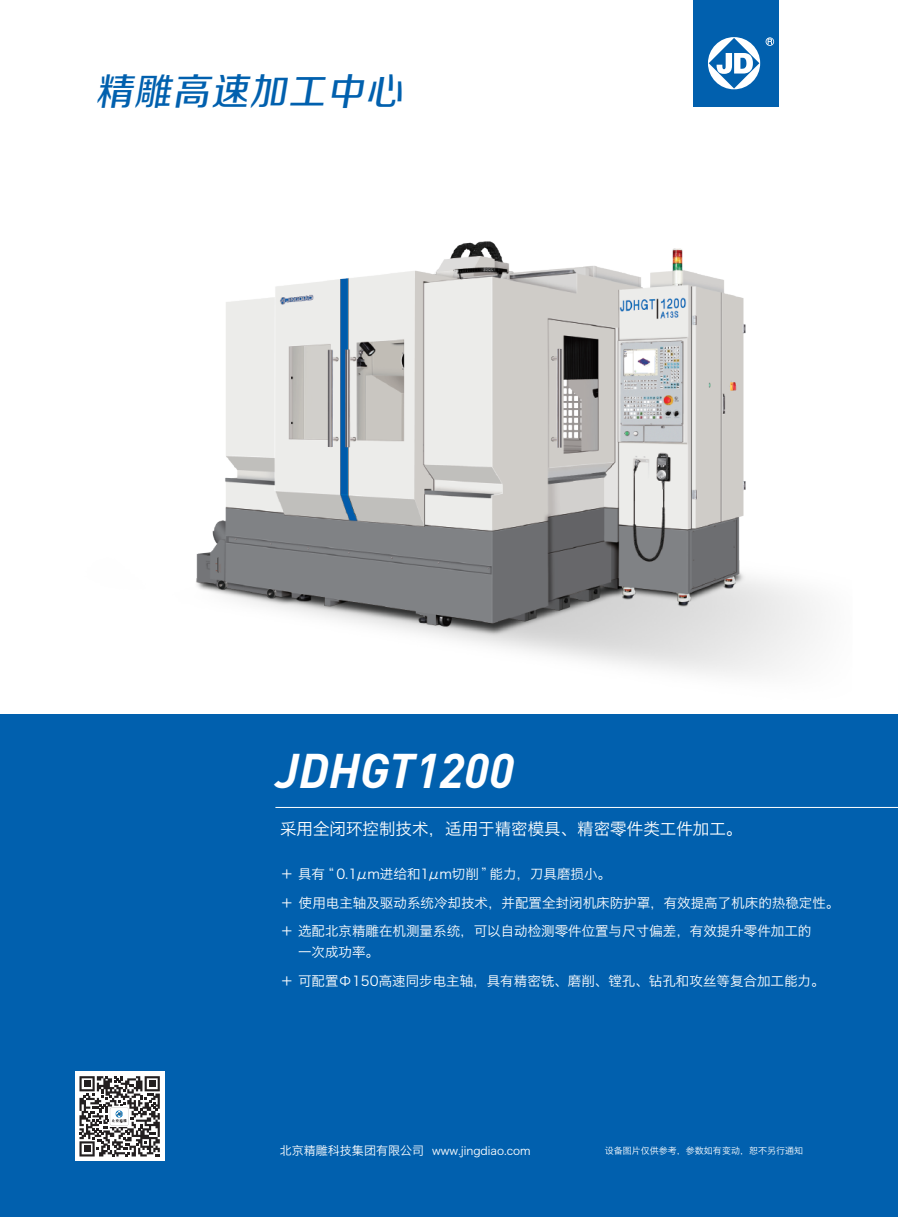
<style>
.page{position:relative;width:898px;height:1217px;background:#fff}
.page>*{position:absolute;margin:0;border:0;box-sizing:border-box;transform-origin:0 0}
.t1{font:italic 700 48px "DIN";color:#fff}
.t2{font:italic 37.05px "FZZZHUNHJW GB1 0";color:#0160ae}
.t3{font:16.5px "Hiragino Sans GB W3";color:#fff}
.t4{font:13.5px/28.5px "Hiragino Sans GB W3";color:#fff}
.t5{font:11.25px "Hiragino Sans GB W3";color:#fff}
.t6{font:9px "Hiragino Sans GB W3";color:#fff}
.s1{font-size:12px}
</style>
<div class="page">
<div style="left:693px;top:0;width:85px;height:106px;background:#0160ae"></div>
<svg style="left:708px;top:37px;width:51px;height:52px"></svg>
<svg style="left:765px;top:37px;width:8px;height:9px"></svg>
<div style="left:0;top:714px;width:897px;height:502px;background:#0160ae"></div>
<div style="left:75px;top:1071px;width:89px;height:89px;background:#fff"></div>
<svg style="left:79px;top:1076px;width:81px;height:80px"></svg>
<img style="left:196px;top:241px;width:622px;height:433px">
<hr style="left:275px;top:806px;width:622px;height:1px;background:#fff">
<h2 class="t2" style="left:96px;top:71px;width:315px">精雕高速加工中心</h2>
<h1 class="t1" style="left:275px;top:739px;width:240px">JDHGT1200</h1>
<p class="t3" style="left:280px;top:818px;width:463px">采用全闭环控制技术，适用于精密模具、精密零件类工件加工。</p>
<p class="t4" style="left:280px;top:859px;width:560px">＋ 具有“ 0.1μm进给和1μm切削 ”能力，刀具磨损小。<br>＋ 使用电主轴及驱动系统冷却技术，并配置全封闭机床防护罩，有效提高了机床的热稳定性。＋ 选配北京精雕在机测量系统，可以自动检测零件位置与尺寸偏差，有效提升零件加工的</p>
<p class="t4" style="left:280px;top:937px;width:546px;text-indent:18px">一次成功率。<br>＋ 可配置Φ150高速同步电主轴，具有精密铣、磨削、镗孔、钻孔和攻丝等复合加工能力。</p>
<p class="t5" style="left:280px;top:1143px;width:252px"><span class="s1">北京精雕科技集团有限公司</span> www.jingdiao.com</p>
<p class="t6" style="left:604px;top:1145px;width:200px">设备图片仅供参考，参数如有变动，恕不另行通知</p>
</div>
